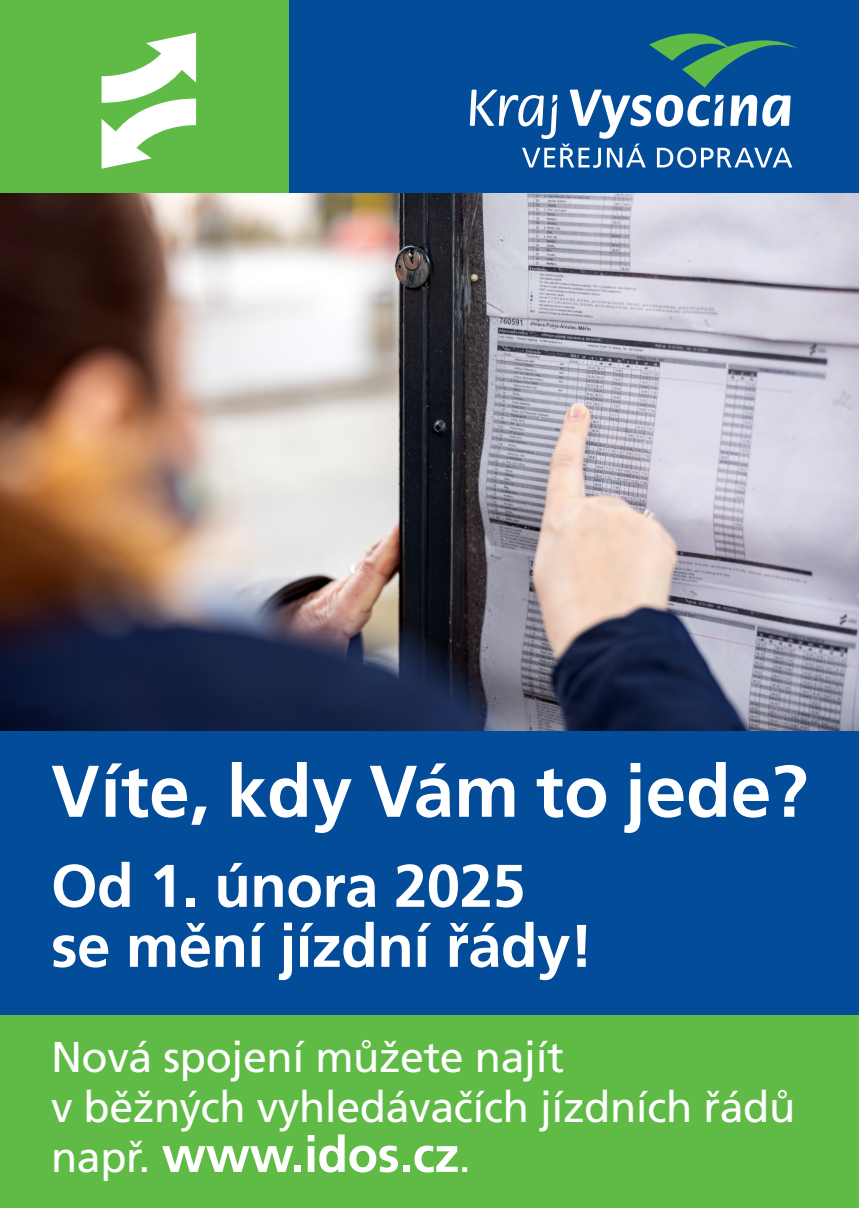
<style>
.page{position:relative;width:859px;height:1208px;background:#fff}
.page>*{position:absolute;margin:0;border:0;box-sizing:border-box;transform-origin:0 0}
.t1{font:700 73px "Frutiger CE";color:#fff}
.t2{font:700 60px "Frutiger CE";letter-spacing:-.01em;color:#fff}
.t3{font:700 50px "Frutiger CE";letter-spacing:-.01em;color:#fff}
.t4{font:43px "Frutiger CE";letter-spacing:-.01em;color:#fff}
.s1{font-weight:400;font-size:43px}
</style>
<div class="page">
<img style="left:0;top:193px;width:859px;height:538px">
<div style="left:0;top:1015px;width:859px;height:193px;background:#60bb46"></div>
<div style="left:0;top:0;width:289px;height:193px;background:#60bb46"></div>
<div style="left:0;top:731px;width:859px;height:284px;background:#024c9a"></div>
<div style="left:289px;top:0;width:570px;height:193px;background:#024c9a"></div>
<svg style="left:102px;top:33px;width:94px;height:136px"></svg>
<svg style="left:470px;top:34px;width:328px;height:134px"></svg>
<p class="t1" style="left:51px;top:750px;width:758px">Víte, kdy Vám to jede?</p>
<p class="t2" style="left:51px;top:851px;width:476px">Od 1. února 2025</p>
<p class="t2" style="left:51px;top:911px;width:544px">se mění jízdní řády!</p>
<p class="t4" style="left:51px;top:1032px;width:514px">Nová spojení můžete najít</p>
<p class="t4" style="left:51px;top:1082px;width:746px">v běžných vyhledávačích jízdních řádů</p>
<p class="t3" style="left:51px;top:1126px;width:421px"><span class="s1">např.</span> www.idos.cz<span class="s1">.</span></p>
</div>
